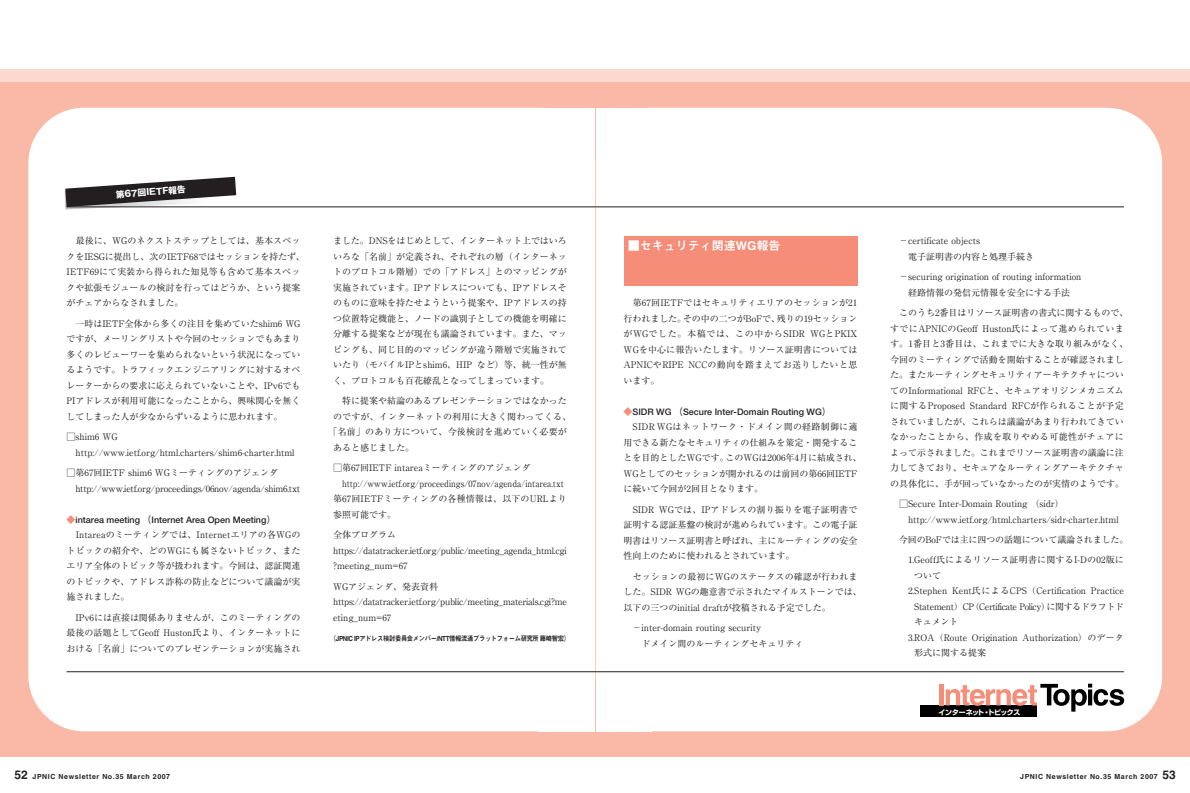
<style>
.page{position:relative;width:1190px;height:793px;background:#fff}
.page>*{position:absolute;margin:0;border:0;box-sizing:border-box;transform-origin:0 0}
.t1{font:12px "Midashi Go MB31";color:#fff}
.t2{font:9px/15.5px "Ryumin";color:#231f20}
.t3{font:9px/15.5px "Ryumin";letter-spacing:-.025em;color:#231f20}
.t4{font:9px "Ryumin";letter-spacing:.02em;color:#231f20}
.t5{font:9px/15.5px "Ryumin";letter-spacing:-.02em;color:#231f20}
.t6{font:700 9px "Futo Go B101";color:#231f20}
.t7{font:9px "Ryumin";color:#231f20;scale:.92 1}
.t8{font:9px "Ryumin";letter-spacing:-.045em;color:#231f20}
.t9{font:700 8.7px "Gothic MB101";color:#fff}
.t10{font:7px "Midashi Go MB31";letter-spacing:.085em;color:#231f20}
.t11{font:7px "Midashi Go MB31";letter-spacing:-.055em;color:#231f20;scale:.9 1}
.t12{font:700 7px "Shin Go";letter-spacing:-.055em;color:#fff}
.s1{color:#f58d79}
.s2{font-size:12px}
</style>
<div class="page">
<div style="left:595px;top:70px;width:595px;height:687px;background:#fab8a6"></div>
<div style="left:595px;top:70px;width:595px;height:12px;background:#fcd9ce"></div>
<div style="left:595px;top:108px;width:567px;height:623px;background:#fff;border-radius:56px"></div>
<div style="left:920px;top:705px;width:117px;height:12px;background:#000"></div>
<div style="left:939px;top:684px;width:5px;height:21px;background:#f58d79"></div>
<svg style="left:946px;top:684px;width:178px;height:28px"></svg>
<div style="left:595px;top:108px;width:57px;height:623px;background:#fff"></div>
<div style="left:0;top:70px;width:595px;height:687px;background:#fab8a6"></div>
<div style="left:0;top:70px;width:595px;height:12px;background:#fcd9ce"></div>
<div style="left:28px;top:108px;width:567px;height:623px;background:#fff;border-radius:56px"></div>
<div style="left:539px;top:108px;width:56px;height:623px;background:#fff"></div>
<hr style="left:595px;top:207px;width:529px;height:1px;background:#231f20">
<hr style="left:595px;top:672px;width:529px;height:1px;background:#231f20">
<hr style="left:67px;top:672px;width:528px;height:1px;background:#231f20">
<svg style="left:65px;top:177px;width:171px;height:32px"></svg>
<hr style="left:67px;top:207px;width:528px;height:1px;background:#231f20">
<div style="left:624px;top:237px;width:233px;height:49px;background:#f58d79"></div>
<p class="t9" style="left:116px;top:191px;width:72px;rotate:-4deg">第67回IETF報告</p>
<p class="t2" style="left:67px;top:234px;width:240px;text-indent:9px">最後に、WGのネクストステップとしては、基本スペックをIESGに提出し、次のIETF68ではセッションを持たず、<br>IETF69にて実装から得られた知見等も含めて基本スペックや拡張モジュールの検討を行ってはどうか、という提案がチェアからなされました。</p>
<p class="t2" style="left:67px;top:317px;width:235px;text-align:justify;text-indent:9px">一時はIETF全体から多くの注目を集めていたshim6 WGですが、メーリングリストや今回のセッションでもあまり多くのレビューワーを集められないという状況になっているようです。トラフィックエンジニアリングに対するオペレーターからの要求に応えられていないことや、IPv6でもPIアドレスが利用可能になったことから、興味関心を無くしてしまった人が少なからずいるように思われます。</p>
<p class="t2" style="left:76px;top:430px;width:221px;text-indent:-9px">□shim6 WG http://www.ietf.org/html.charters/shim6-charter.html</p>
<p class="t3" style="left:75px;top:466px;width:226px;text-indent:-9px">□第67回IETF shim6 WGミーティングのアジェンダhttp://www.ietf.org/proceedings/06nov/agenda/shim6.txt</p>
<p class="t6" style="left:67px;top:516px;width:210px"><span class="s1">◆</span>intarea meeting （Internet Area Open Meeting）</p>
<p class="t2" style="left:67px;top:528px;width:235px;text-align:justify;text-indent:9px">Intareaのミーティングでは、Internetエリアの各WGのトピックの紹介や、どのWGにも属さないトピック、またエリア全体のトピック等が扱われます。今回は、認証関連のトピックや、アドレス詐称の防止などについて議論が実施されました。</p>
<p class="t2" style="left:67px;top:611px;width:235px;text-align:justify;text-indent:9px">IPv6には直接は関係ありませんが、このミーティングの最後の話題としてGeoff Huston氏より、インターネットにおける「名前」についてのプレゼンテーションが実施され</p>
<p class="t2" style="left:333px;top:234px;width:235px;text-align:justify">ました。DNSをはじめとして、インターネット上ではいろいろな「名前」が定義され、それぞれの層（インターネットのプロトコル階層）での「アドレス」とのマッピングが実施されています。IPアドレスについても、IPアドレスそのものに意味を持たせようという提案や、IPアドレスの持つ位置特定機能と、ノードの識別子としての機能を明確に分離する提案などが現在も議論されています。また、マッピングも、同じ目的のマッピングが違う階層で実施されていたり（モバイルIPとshim6、HIP など）等、統一性が無く、プロトコルも百花繚乱となってしまっています。</p>
<p class="t2" style="left:342px;top:394px;width:226px">特に提案や結論のあるプレゼンテーションではなかった</p>
<p class="t4" style="left:333px;top:413px;width:240px">のですが、インターネットの利用に大きく関わってくる、</p>
<p class="t4" style="left:329px;top:429px;width:240px">「名前」のあり方について、今後検討を進めていく必要が</p>
<p class="t2" style="left:333px;top:441px;width:82px">あると感じました。</p>
<p class="t2" style="left:333px;top:461px;width:199px">□第67回IETF intareaミーティングのアジェンダ</p>
<p class="t7" style="left:342px;top:480px;width:243px">http://www.ietf.org/proceedings/07nov/agenda/intarea.txt</p>
<p class="t2" style="left:333px;top:492px;width:235px">第67回IETFミーティングの各種情報は、以下のURLより</p>
<p class="t2" style="left:333px;top:508px;width:64px">参照可能です。</p>
<p class="t5" style="left:333px;top:528px;width:235px">全体プログラムhttps://datatracker.ietf.org/public/meeting_agenda_html.cgi ?meeting_num=67</p>
<p class="t3" style="left:333px;top:580px;width:235px">WGアジェンダ、発表資料https://datatracker.ietf.org/public/meeting_materials.cgi?me eting_num=67</p>
<p class="t11" style="left:330px;top:636px;width:268px">（JPNIC IPアドレス検討委員会メンバー/NTT情報流通プラットフォーム研究所藤崎智宏）</p>
<p class="t10" style="left:15px;top:774px;width:157px"><span class="s2">52</span> JPNIC Newsletter No.35 March 2007</p>
<h1 class="t1" style="left:628px;top:241px;width:154px">■セキュリティ関連WG報告</h1>
<p class="t2" style="left:624px;top:296px;width:235px;text-align:justify;text-indent:9px">第67回IETFではセキュリティエリアのセッションが21行われました。その中の二つがBoFで、残りの19セッションがWGでした。本稿では、この中からSIDR WGとPKIX WGを中心に報告いたします。リソース証明書についてはAPNICやRIPE NCCの動向を踏まえてお送りしたいと思います。</p>
<p class="t6" style="left:624px;top:408px;width:209px"><span class="s1">◆</span>SIDR WG （Secure Inter-Domain Routing WG）</p>
<p class="t2" style="left:624px;top:420px;width:240px;text-indent:9px">SIDR WGはネットワーク・ドメイン間の経路制御に適用できる新たなセキュリティの仕組みを策定・開発することを目的としたWGです。このWGは2006年4月に結成され、<br>WGとしてのセッションが開かれるのは前回の第66回IETFに続いて今回が2回目となります。</p>
<p class="t2" style="left:624px;top:503px;width:235px;text-align:justify;text-indent:9px">SIDR WGでは、IPアドレスの割り振りを電子証明書で証明する認証基盤の検討が進められています。この電子証明書はリソース証明書と呼ばれ、主にルーティングの安全性向上のために使われるとされています。</p>
<p class="t2" style="left:624px;top:570px;width:240px;text-indent:9px">セッションの最初にWGのステータスの確認が行われました。SIDR WGの趣意書で示されたマイルストーンでは、以下の三つのinitial draftが投稿される予定でした。</p>
<p class="t2" style="left:642px;top:621px;width:163px;text-indent:-9px">－inter-domain routing security<br>ドメイン間のルーティングセキュリティ</p>
<p class="t2" style="left:908px;top:234px;width:128px;text-indent:-9px">－certificate objects<br>電子証明書の内容と処理手続き</p>
<p class="t2" style="left:899px;top:270px;width:184px;text-align:center">－securing origination of routing information経路情報の発信元情報を安全にする手法</p>
<p class="t2" style="left:890px;top:306px;width:240px;text-indent:9px">このうち2番目はリソース証明書の書式に関するもので、すでにAPNICのGeoff Huston氏によって進められています。1番目と3番目は、これまでに大きな取り組みがなく、今回のミーティングで活動を開始することが確認されました。またルーティングセキュリティアーキテクチャについてのInformational RFCと、セキュアオリジンメカニズムに関するProposed Standard RFCが作られることが予定されていましたが、これらは議論があまり行われてきていなかったことから、作成を取りやめる可能性がチェアによって示されました。これまでリソース証明書の議論に注力してきており、セキュアなルーティングアーキテクチャの具体化に、手が回っていなかったのが実情のようです。</p>
<p class="t2" style="left:908px;top:497px;width:212px;text-indent:-9px">□Secure Inter-Domain Routing （sidr）http://www.ietf.org/html.charters/sidr-charter.html</p>
<p class="t2" style="left:899px;top:533px;width:231px">今回のBoFでは主に四つの話題について議論されました。</p>
<p class="t4" style="left:908px;top:557px;width:217px">1.Geoff氏によるリソース証明書に関するI-Dの02版に</p>
<p class="t2" style="left:914px;top:569px;width:28px">ついて</p>
<p class="t2" style="left:908px;top:585px;width:217px">2.Stephen Kent氏によるCPS（Certification Practice</p>
<p class="t8" style="left:914px;top:603px;width:211px">Statement）CP（Certificate Policy）に関するドラフトド</p>
<p class="t2" style="left:914px;top:616px;width:46px">キュメント</p>
<p class="t2" style="left:908px;top:631px;width:217px">3.ROA（Route Origination Authorization）のデータ</p>
<p class="t2" style="left:914px;top:647px;width:73px">形式に関する提案</p>
<p class="t12" style="left:939px;top:709px;width:83px">インターネット・トピックス</p>
<p class="t10" style="left:1020px;top:774px;width:157px">JPNIC Newsletter No.35 March 2007 <span class="s2">53</span></p>
</div>
